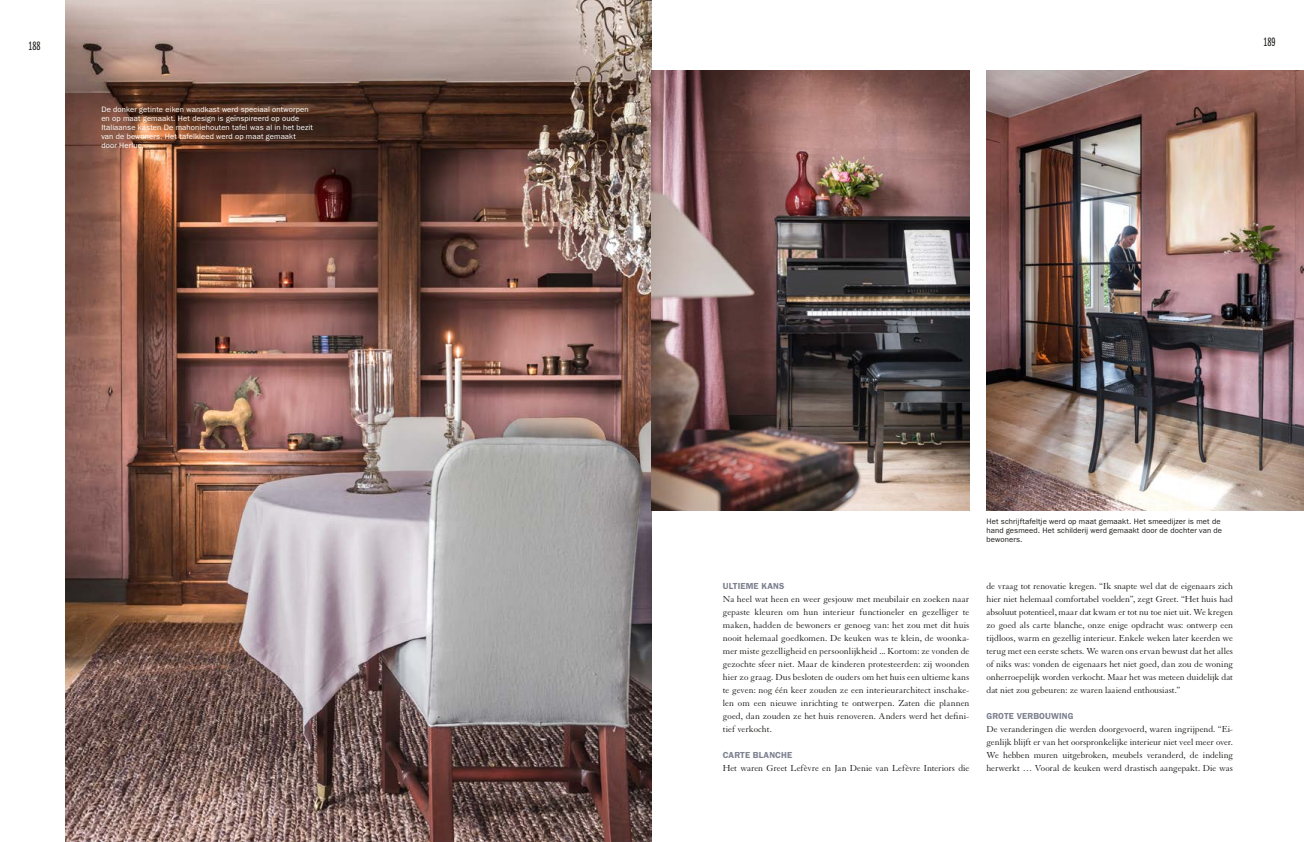
<style>
.page{position:relative;width:1304px;height:842px;background:#fff}
.page>*{position:absolute;margin:0;border:0;box-sizing:border-box;transform-origin:0 0}
.t1{font:12.6px "ITC Franklin Gothic Std Bk X Cp";color:#1a1a18}
.t2{font:9.5px/13px "Granjon LT Std";letter-spacing:-.005em;color:#1a1a18;text-align:justify}
.t3{font:600 8.8px "ITC Franklin Gothic Std";letter-spacing:.015em;color:#7d8190}
.t4{font:7.8px/9px "ITC Franklin Gothic Std";letter-spacing:.015em;color:#fff}
.t5{font:7.8px/9px "ITC Franklin Gothic Std";letter-spacing:.015em;color:#1a1a18}
</style>
<div class="page">
<img style="left:65px;top:0;width:587px;height:842px">
<img style="left:652px;top:71px;width:317px;height:439px">
<img style="left:986px;top:71px;width:318px;height:439px">
<h1 class="t1" style="left:28px;top:39px;width:14px">188</h1>
<p class="t4" style="left:101px;top:105px;width:213px">De donker getinte eiken wandkast werd speciaal ontworpen en op maat gemaakt. Het design is geïnspireerd op oude Italiaanse kasten De mahoniehouten tafel was al in het bezit van de bewoners. Het tafelkleed werd op maat gemaakt door Herluc.</p>
<h1 class="t1" style="left:1263px;top:36px;width:14px">189</h1>
<p class="t3" style="left:723px;top:580px;width:63px">ULTIEME KANS</p>
<p class="t2" style="left:723px;top:592px;width:248px">Na heel wat heen en weer gesjouw met meubilair en zoeken naar gepaste kleuren om hun interieur functioneler en gezelliger te maken, hadden de bewoners er genoeg van: het zou met dit huis nooit helemaal goedkomen. De keuken was te klein, de woonka&shy;mer miste gezelligheid en persoonlijkheid ... Kortom: ze vonden de gezochte sfeer niet. Maar de kinderen protesteerden: zij woonden hier zo graag. Dus besloten de ouders om het huis een ultieme kans te geven: nog één keer zouden ze een interieurarchitect inschake&shy;len om een nieuwe inrichting te ontwerpen. Zaten die plannen goed, dan zouden ze het huis renoveren. Anders werd het defini&shy;tief verkocht.</p>
<p class="t3" style="left:723px;top:750px;width:71px">CARTE BLANCHE</p>
<p class="t2" style="left:723px;top:762px;width:248px">Het waren Greet Lefèvre en Jan Denie van Lefèvre Interiors die</p>
<p class="t5" style="left:986px;top:516px;width:237px">Het schrijftafeltje werd op maat gemaakt. Het smeedijzer is met de hand gesmeed. Het schilderij werd gemaakt door de dochter van de bewoners.</p>
<p class="t2" style="left:986px;top:579px;width:248px">de vraag tot renovatie kregen. “Ik snapte wel dat de eigenaars zich hier niet helemaal comfortabel voelden”, zegt Greet. “Het huis had absoluut potentieel, maar dat kwam er tot nu toe niet uit. We kregen zo goed als carte blanche, onze enige opdracht was: ontwerp een tijdloos, warm en gezellig interieur. Enkele weken later keerden we terug met een eerste schets. We waren ons ervan bewust dat het alles of niks was: vonden de eigenaars het niet goed, dan zou de woning onherroepelijk worden verkocht. Maar het was meteen duidelijk dat dat niet zou gebeuren: ze waren laaiend enthousiast.”</p>
<p class="t3" style="left:986px;top:711px;width:89px">GROTE VERBOUWING</p>
<p class="t2" style="left:986px;top:723px;width:248px">De veranderingen die werden doorgevoerd, waren ingrijpend. “Ei&shy;genlijk blijft er van het oorspronkelijke interieur niet veel meer over.<br>We hebben muren uitgebroken, meubels veranderd, de indeling herwerkt … Vooral de keuken werd drastisch aangepakt. Die was</p>
</div>
